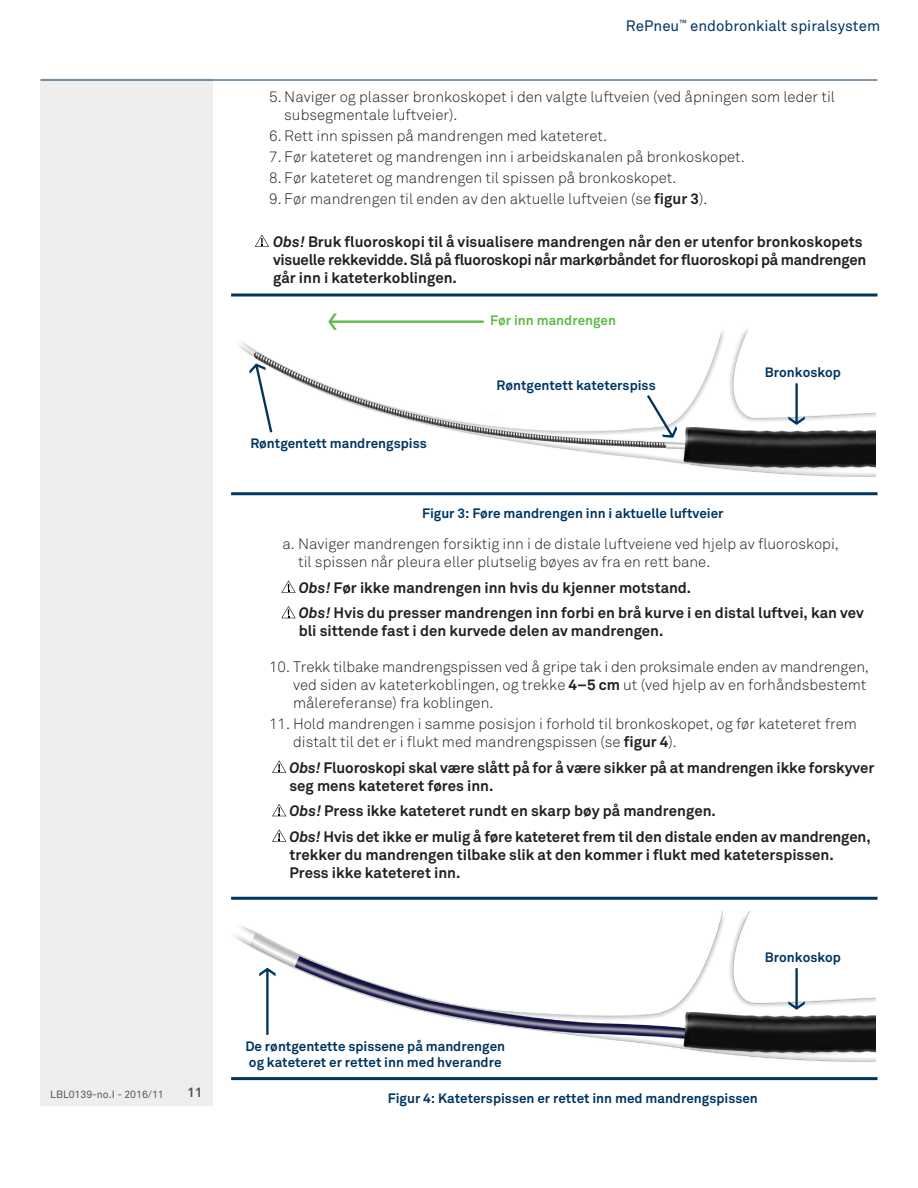
<style>
.page{position:relative;width:918px;height:1188px;background:#fff}
.page>*{position:absolute;margin:0;border:0;box-sizing:border-box;transform-origin:0 0}
.t1{font:300 15px/18px "Akkurat";color:#231f20}
.t2{font:700 15px/18px "Akkurat";color:#231f20}
.t3{font:15px "Akkurat";color:#003560}
.t4{font:700 13.5px/16.2px "Akkurat";color:#003560}
.t5{font:700 13.5px "Akkurat";color:#60bb46}
.t6{font:700 13.5px "Akkurat";color:#57585a}
.t7{font:10.5px "Akkurat";color:#57585a}
.s1{font-weight:700}
.s2{font-style:italic}
</style>
<div class="page">
<div style="left:40px;top:79px;width:173px;height:1027px;background:#f0eeed"></div>
<hr style="left:40px;top:80px;width:838px;height:1px;background:#003560">
<svg style="left:255px;top:234px;width:14px;height:13px"></svg>
<img style="left:231px;top:329px;width:645px;height:167px">
<svg style="left:328px;top:313px;width:156px;height:17px"></svg>
<svg style="left:249px;top:364px;width:23px;height:68px"></svg>
<svg style="left:788px;top:383px;width:17px;height:42px"></svg>
<hr style="left:231px;top:294px;width:647px;height:3px;background:#003560">
<svg style="left:647px;top:395px;width:30px;height:43px"></svg>
<hr style="left:231px;top:492px;width:647px;height:3px;background:#003560">
<svg style="left:281px;top:580px;width:15px;height:13px"></svg>
<svg style="left:281px;top:606px;width:15px;height:12px"></svg>
<svg style="left:272px;top:760px;width:14px;height:13px"></svg>
<svg style="left:272px;top:804px;width:14px;height:12px"></svg>
<svg style="left:272px;top:829px;width:14px;height:13px"></svg>
<img style="left:231px;top:911px;width:645px;height:170px">
<svg style="left:259px;top:968px;width:17px;height:67px"></svg>
<svg style="left:788px;top:968px;width:17px;height:42px"></svg>
<hr style="left:231px;top:897px;width:647px;height:3px;background:#003560">
<hr style="left:231px;top:1077px;width:647px;height:3px;background:#003560">
<p class="t7" style="left:50px;top:1088px;width:115px">LBL0139-no.I - 2016/11</p>
<p class="t6" style="left:187px;top:1084px;width:17px">11</p>
<p class="t3" style="left:626px;top:17px;width:256px">RePneu<sup>™</sup> endobronkialt spiralsystem</p>
<p class="t1" style="left:284px;top:88px;width:552px;text-indent:-15px">5. Naviger og plasser bronkoskopet i den valgte luftveien (ved åpningen som leder til subsegmentale luftveier).</p>
<p class="t1" style="left:269px;top:127px;width:339px">6. Rett inn spissen på mandrengen med kateteret.</p>
<p class="t1" style="left:269px;top:148px;width:477px">7. Før kateteret og mandrengen inn i arbeidskanalen på bronkoskopet.</p>
<p class="t1" style="left:269px;top:169px;width:409px">8. Før kateteret og mandrengen til spissen på bronkoskopet.</p>
<p class="t1" style="left:269px;top:190px;width:440px">9. Før mandrengen til enden av den aktuelle luftveien (se <span class="s1">figur 3</span>).</p>
<p class="t2" style="left:273px;top:233px;width:595px"><span class="s2">Obs!</span> Bruk fluoroskopi til å visualisere mandrengen når den er utenfor bronkoskopets visuelle rekkevidde. Slå på fluoroskopi når markørbåndet for fluoroskopi på mandrengen går inn i kateterkoblingen.</p>
<p class="t4" style="left:250px;top:436px;width:178px">Røntgentett mandrengspiss</p>
<p class="t5" style="left:490px;top:312px;width:127px">Før inn mandrengen</p>
<p class="t4" style="left:497px;top:377px;width:161px">Røntgentett kateterspiss</p>
<p class="t4" style="left:765px;top:364px;width:78px">Bronkoskop</p>
<p class="t4" style="left:422px;top:505px;width:303px">Figur 3: Føre mandrengen inn i aktuelle luftveier</p>
<p class="t1" style="left:298px;top:535px;width:542px;text-indent:-16px">a. Naviger mandrengen forsiktig inn i de distale luftveiene ved hjelp av fluoroskopi, til spissen når pleura eller plutselig bøyes av fra en rett bane.</p>
<p class="t2" style="left:299px;top:579px;width:394px"><span class="s2">Obs!</span> Før ikke mandrengen inn hvis du kjenner motstand.</p>
<p class="t2" style="left:299px;top:604px;width:567px"><span class="s2">Obs!</span> Hvis du presser mandrengen inn forbi en brå kurve i en distal luftvei, kan vev bli sittende fast i den kurvede delen av mandrengen.</p>
<p class="t1" style="left:293px;top:658px;width:577px;text-indent:-24px">10. Trekk tilbake mandrengspissen ved å gripe tak i den proksimale enden av mandrengen, ved siden av kateterkoblingen, og trekke <span class="s1">4–5 cm</span> ut (ved hjelp av en forhåndsbestemt målereferanse) fra koblingen.</p>
<p class="t1" style="left:293px;top:715px;width:565px;text-indent:-24px">11. Hold mandrengen i samme posisjon i forhold til bronkoskopet, og før kateteret frem distalt til det er i flukt med mandrengspissen (se <span class="s1">figur 4</span>).</p>
<p class="t2" style="left:289px;top:759px;width:586px"><span class="s2">Obs!</span> Fluoroskopi skal være slått på for å være sikker på at mandrengen ikke forskyver seg mens kateteret føres inn.</p>
<p class="t2" style="left:289px;top:802px;width:428px"><span class="s2">Obs!</span> Press ikke kateteret rundt en skarp bøy på mandrengen.</p>
<p class="t2" style="left:289px;top:828px;width:583px"><span class="s2">Obs!</span> Hvis det ikke er mulig å føre kateteret frem til den distale enden av mandrengen, trekker du mandrengen tilbake slik at den kommer i flukt med kateterspissen.<br>Press ikke kateteret inn.</p>
<p class="t4" style="left:765px;top:949px;width:78px">Bronkoskop</p>
<p class="t4" style="left:245px;top:1038px;width:261px">De røntgentette spissene på mandrengen og kateteret er rettet inn med hverandre</p>
<p class="t4" style="left:388px;top:1090px;width:372px">Figur 4: Kateterspissen er rettet inn med mandrengspissen</p>
</div>
